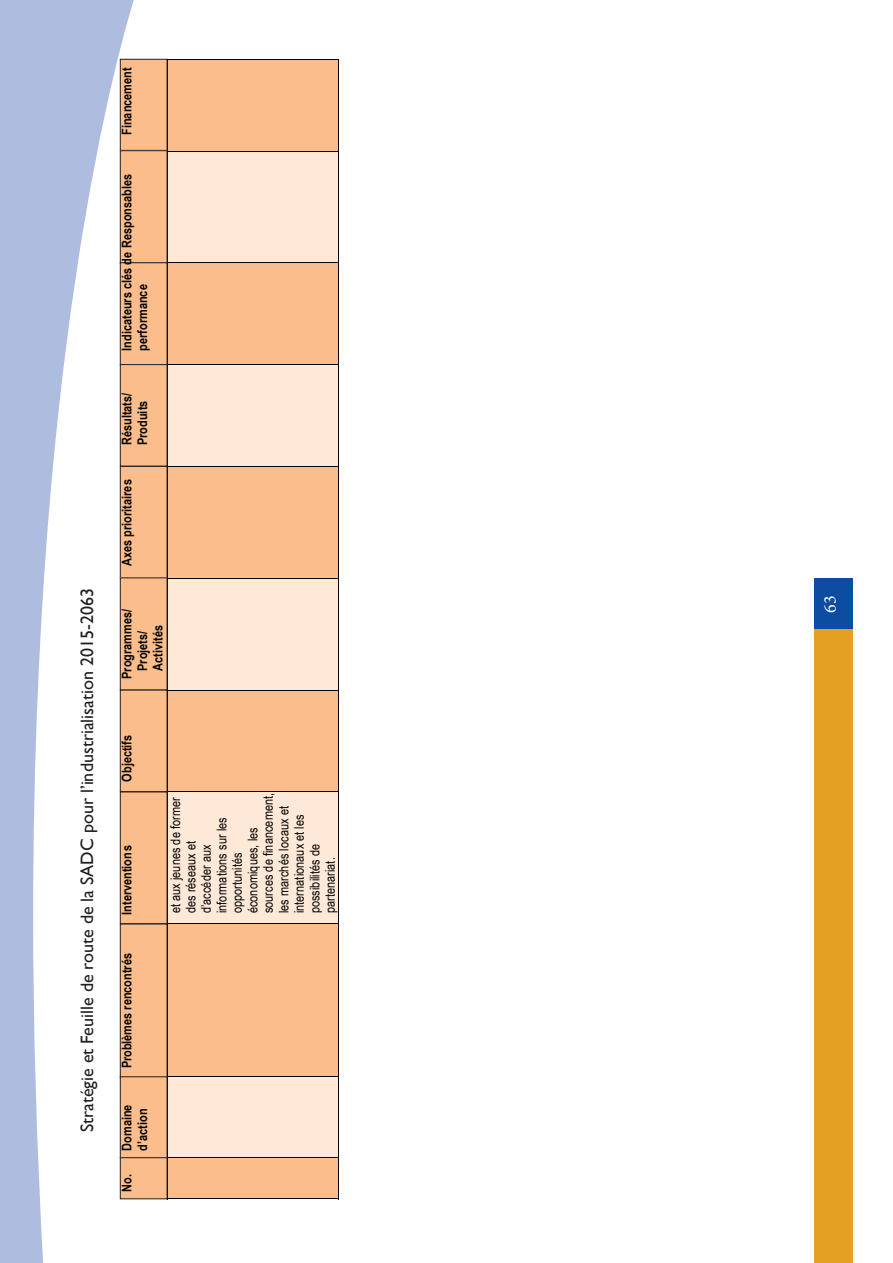
<style>
.page{position:relative;width:893px;height:1263px;background:#fff}
.page>*{position:absolute;margin:0;border:0;box-sizing:border-box;transform-origin:0 0}
.t1{font:18px "Gill Sans";color:#231f20}
.t2{font:18px "Minion Pro";color:#fff}
.t3{font:13.35px/15.5px "Arial Narrow";letter-spacing:.005em;color:#040503}
.t4{font:700 13.35px/15.5px "Arial Narrow";color:#040503}
</style>
<div class="page">
<svg style="left:0;top:0;width:138px;height:1263px"></svg>
<div style="left:814px;top:578px;width:38px;height:52px;background:#0d4da1"></div>
<div style="left:814px;top:629px;width:38px;height:634px;background:#e3a023"></div>
<div style="left:167px;top:1158px;width:171px;height:40px;background:#fbbd8b"></div>
<div style="left:167px;top:1076px;width:171px;height:81px;background:#fee8d8"></div>
<div style="left:167px;top:924px;width:171px;height:152px;background:#fbbd8b"></div>
<div style="left:167px;top:792px;width:171px;height:131px;background:#fee8d8"></div>
<div style="left:167px;top:690px;width:171px;height:101px;background:#fbbd8b"></div>
<div style="left:167px;top:578px;width:171px;height:112px;background:#fee8d8"></div>
<div style="left:167px;top:466px;width:171px;height:112px;background:#fbbd8b"></div>
<div style="left:167px;top:365px;width:171px;height:101px;background:#fee8d8"></div>
<div style="left:167px;top:263px;width:171px;height:101px;background:#fbbd8b"></div>
<div style="left:167px;top:151px;width:171px;height:111px;background:#fee8d8"></div>
<div style="left:167px;top:60px;width:171px;height:90px;background:#fbbd8b"></div>
<hr style="left:167px;top:59px;width:1px;height:1140px;background:#040503">
<hr style="left:167px;top:1198px;width:171px;height:1px;background:#040503">
<hr style="left:338px;top:1158px;width:1px;height:41px;background:#040503">
<hr style="left:167px;top:1157px;width:171px;height:1px;background:#040503">
<hr style="left:338px;top:1076px;width:1px;height:81px;background:#040503">
<hr style="left:167px;top:1076px;width:171px;height:1px;background:#040503">
<hr style="left:338px;top:924px;width:1px;height:152px;background:#040503">
<hr style="left:167px;top:923px;width:171px;height:1px;background:#040503">
<hr style="left:338px;top:792px;width:1px;height:131px;background:#040503">
<hr style="left:167px;top:792px;width:171px;height:1px;background:#040503">
<hr style="left:338px;top:690px;width:1px;height:102px;background:#040503">
<hr style="left:167px;top:690px;width:171px;height:1px;background:#040503">
<hr style="left:338px;top:578px;width:1px;height:112px;background:#040503">
<hr style="left:167px;top:578px;width:171px;height:1px;background:#040503">
<hr style="left:338px;top:467px;width:1px;height:111px;background:#040503">
<hr style="left:167px;top:466px;width:171px;height:1px;background:#040503">
<hr style="left:338px;top:365px;width:1px;height:101px;background:#040503">
<hr style="left:167px;top:364px;width:171px;height:1px;background:#040503">
<hr style="left:338px;top:263px;width:1px;height:101px;background:#040503">
<hr style="left:167px;top:262px;width:171px;height:1px;background:#040503">
<hr style="left:338px;top:151px;width:1px;height:111px;background:#040503">
<hr style="left:167px;top:151px;width:171px;height:1px;background:#040503">
<hr style="left:338px;top:60px;width:1px;height:91px;background:#040503">
<hr style="left:167px;top:59px;width:171px;height:1px;background:#040503">
<div style="left:120px;top:59px;width:47px;height:91px;background:#fbbd8b"></div>
<div style="left:120px;top:59px;width:47px;height:92px;border:1px solid #231f20"></div>
<div style="left:120px;top:151px;width:47px;height:112px;background:#fbbd8b"></div>
<div style="left:120px;top:150px;width:47px;height:114px;border:1px solid #231f20"></div>
<div style="left:120px;top:263px;width:47px;height:102px;background:#fbbd8b"></div>
<div style="left:120px;top:262px;width:47px;height:103px;border:1px solid #231f20"></div>
<div style="left:120px;top:365px;width:47px;height:101px;background:#fbbd8b"></div>
<div style="left:120px;top:364px;width:47px;height:102px;border:1px solid #231f20"></div>
<div style="left:120px;top:466px;width:47px;height:112px;background:#fbbd8b"></div>
<div style="left:120px;top:466px;width:47px;height:112px;border:1px solid #231f20"></div>
<div style="left:120px;top:578px;width:47px;height:112px;background:#fbbd8b"></div>
<div style="left:120px;top:577px;width:47px;height:113px;border:1px solid #231f20"></div>
<div style="left:120px;top:690px;width:47px;height:102px;background:#fbbd8b"></div>
<div style="left:120px;top:690px;width:47px;height:102px;border:1px solid #231f20"></div>
<div style="left:120px;top:792px;width:47px;height:132px;background:#fbbd8b"></div>
<div style="left:120px;top:792px;width:47px;height:132px;border:1px solid #231f20"></div>
<div style="left:120px;top:924px;width:47px;height:153px;background:#fbbd8b"></div>
<div style="left:120px;top:924px;width:47px;height:154px;border:1px solid #231f20"></div>
<div style="left:120px;top:1077px;width:47px;height:80px;background:#fbbd8b"></div>
<div style="left:120px;top:1076px;width:47px;height:82px;border:1px solid #231f20"></div>
<div style="left:120px;top:1158px;width:47px;height:41px;background:#fbbd8b"></div>
<div style="left:120px;top:1157px;width:47px;height:42px;border:1px solid #231f20"></div>
<h1 class="t1" style="left:77px;top:1132px;width:545px;rotate:-90deg">Stratégie et Feuille de route de la SADC pour l’industrialisation 2015-2063</h1>
<p class="t4" style="left:119px;top:135px;width:69px;rotate:-90deg">Financement</p>
<p class="t4" style="left:119px;top:351px;width:178px;rotate:-90deg">Indicateurs clés de Responsables performance</p>
<p class="t4" style="left:119px;top:445px;width:54px;rotate:-90deg">Résultats/<br>Produits</p>
<p class="t4" style="left:119px;top:566px;width:89px;rotate:-90deg">Axes prioritaires</p>
<p class="t4" style="left:119px;top:671px;width:63px;text-indent:-8px;rotate:-90deg">Programmes/<br>Projets/<br>Activités</p>
<p class="t4" style="left:119px;top:781px;width:48px;rotate:-90deg">Objectifs</p>
<p class="t4" style="left:119px;top:915px;width:71px;rotate:-90deg">Interventions</p>
<p class="t4" style="left:119px;top:1068px;width:117px;rotate:-90deg">Problèmes rencontrés</p>
<p class="t4" style="left:119px;top:1151px;width:48px;text-indent:-41px;rotate:-90deg">No. Domaine d’action</p>
<p class="t3" style="left:167px;top:913px;width:122px;rotate:-90deg">et aux jeunes de former des réseaux et d’accéder aux informations sur les opportunités économiques, les sources de financement, les marchés locaux et internationaux et les possibilités de partenariat.</p>
<h1 class="t2" style="left:819px;top:613px;width:19px;rotate:-90deg">63</h1>
</div>
